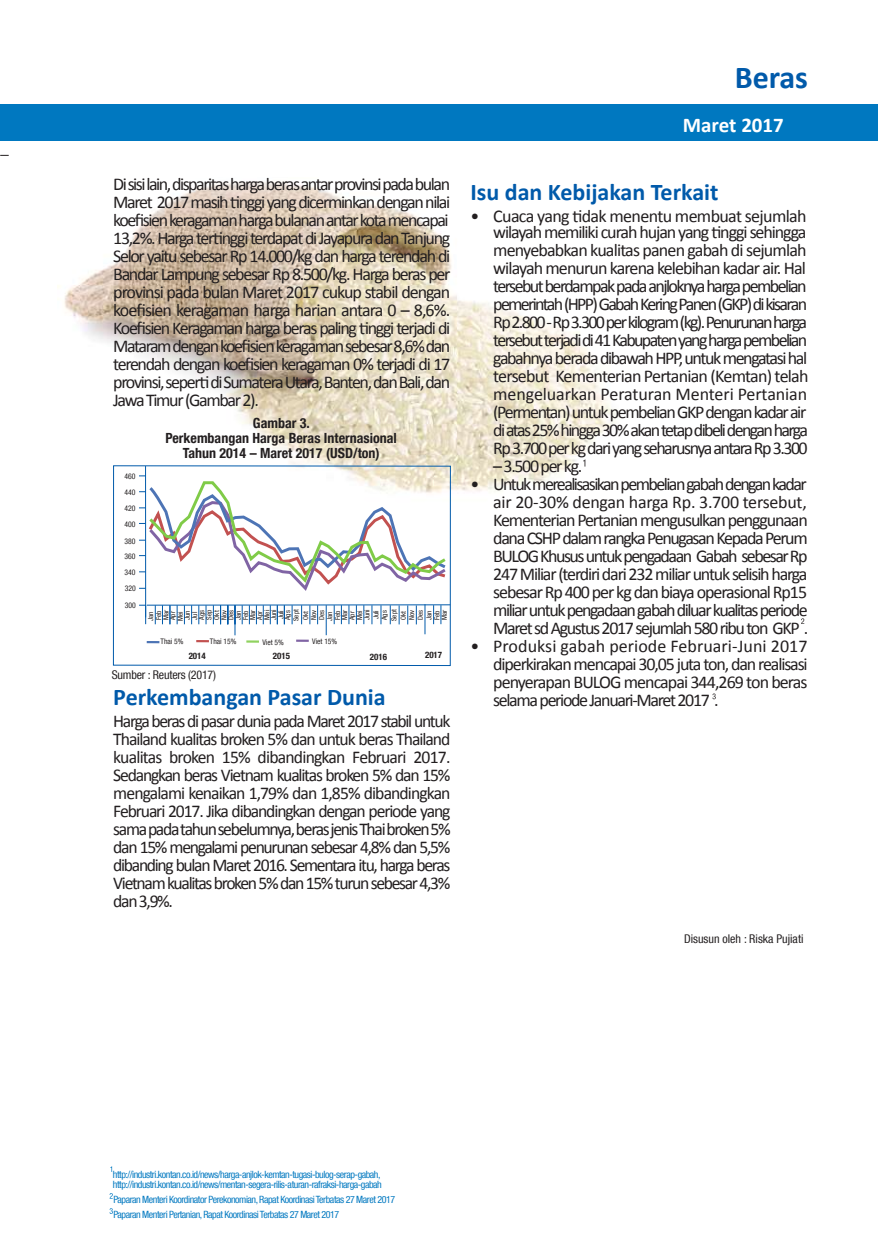
<style>
.page{position:relative;width:878px;height:1248px;background:#fff}
.page>*{position:absolute;margin:0;border:0;box-sizing:border-box;transform-origin:0 0}
.t1{font:700 32px "Calibri";color:#015aaa}
.t2{font:700 24px "Calibri";color:#015aaa}
.t3{font:700 21px "Calibri";color:#fff}
.t4{font:18px/18px "Calibri";letter-spacing:-.075em;color:#231f20;text-align:justify}
.t5{font:700 condensed 14px/15px "Helvetica Neue LT Com";color:#231f20;text-align:center}
.t6{font:condensed 12px "Helvetica Neue LT Com";color:#231f20}
.t7{font:condensed 10px/15.6px "Helvetica Neue LT Com";letter-spacing:-.045em;color:#0078c0}
.t8{font:700 condensed 9px "Helvetica Neue LT Com";color:#231f20}
.t9{font:condensed 7.8px/16px "Helvetica Neue LT Com";color:#231f20;text-align:justify}
.t10{font:condensed 7.6px "Helvetica Neue LT Com";letter-spacing:-.005em;color:#231f20}
.t11{font:condensed 7px/7.2px "Helvetica Neue LT Com";color:#231f20}
</style>
<div class="page">
<svg style="left:110px;top:1193px;width:3px;height:6px"></svg>
<img style="left:57px;top:182px;width:559px;height:310px">
<div style="left:0;top:105px;width:878px;height:36px;background:#0078c0"></div>
<svg style="left:801px;top:618px;width:3px;height:6px"></svg>
<svg style="left:712px;top:694px;width:4px;height:5px"></svg>
<hr style="left:145px;top:466px;width:1px;height:151px;background:#015aaa">
<hr style="left:147px;top:604px;width:303px;height:2px;background:#015aaa">
<svg style="left:139px;top:605px;width:7px;height:19px"></svg>
<svg style="left:147px;top:641px;width:12px;height:2px"></svg>
<svg style="left:196px;top:640px;width:13px;height:2px"></svg>
<svg style="left:246px;top:640px;width:13px;height:3px"></svg>
<svg style="left:296px;top:640px;width:13px;height:2px"></svg>
<div style="left:113px;top:465px;width:338px;height:201px;border:1px solid #015aaa"></div>
<svg style="left:270px;top:605px;width:1px;height:19px"></svg>
<svg style="left:263px;top:605px;width:1px;height:19px"></svg>
<svg style="left:256px;top:605px;width:1px;height:19px"></svg>
<svg style="left:242px;top:605px;width:1px;height:19px"></svg>
<hr style="left:234px;top:605px;width:1px;height:30px;background:#015aaa">
<svg style="left:249px;top:605px;width:1px;height:19px"></svg>
<svg style="left:227px;top:606px;width:1px;height:18px"></svg>
<svg style="left:220px;top:605px;width:1px;height:19px"></svg>
<svg style="left:213px;top:605px;width:1px;height:19px"></svg>
<svg style="left:206px;top:605px;width:1px;height:19px"></svg>
<svg style="left:198px;top:605px;width:1px;height:19px"></svg>
<svg style="left:191px;top:605px;width:1px;height:19px"></svg>
<svg style="left:184px;top:605px;width:1px;height:19px"></svg>
<svg style="left:177px;top:605px;width:1px;height:19px"></svg>
<svg style="left:155px;top:605px;width:1px;height:19px"></svg>
<svg style="left:169px;top:605px;width:1px;height:19px"></svg>
<svg style="left:162px;top:605px;width:1px;height:19px"></svg>
<svg style="left:277px;top:605px;width:1px;height:19px"></svg>
<svg style="left:284px;top:605px;width:1px;height:19px"></svg>
<svg style="left:317px;top:605px;width:1px;height:19px"></svg>
<svg style="left:309px;top:605px;width:1px;height:19px"></svg>
<svg style="left:301px;top:605px;width:1px;height:19px"></svg>
<svg style="left:292px;top:605px;width:1px;height:19px"></svg>
<svg style="left:334px;top:605px;width:1px;height:19px"></svg>
<svg style="left:433px;top:605px;width:1px;height:19px"></svg>
<svg style="left:356px;top:605px;width:1px;height:19px"></svg>
<svg style="left:348px;top:605px;width:1px;height:19px"></svg>
<svg style="left:341px;top:605px;width:1px;height:19px"></svg>
<svg style="left:440px;top:605px;width:1px;height:19px"></svg>
<hr style="left:326px;top:605px;width:1px;height:30px;background:#015aaa">
<svg style="left:363px;top:605px;width:1px;height:19px"></svg>
<svg style="left:371px;top:605px;width:1px;height:19px"></svg>
<svg style="left:380px;top:605px;width:1px;height:19px"></svg>
<svg style="left:390px;top:605px;width:1px;height:19px"></svg>
<svg style="left:399px;top:605px;width:1px;height:19px"></svg>
<svg style="left:407px;top:605px;width:1px;height:19px"></svg>
<svg style="left:416px;top:605px;width:1px;height:19px"></svg>
<hr style="left:424px;top:604px;width:1px;height:30px;background:#015aaa">
<svg style="left:139px;top:475px;width:310px;height:119px"></svg>
<svg style="left:110px;top:1208px;width:3px;height:6px"></svg>
<h1 class="t1" style="left:735px;top:57px;width:75px">Beras</h1>
<p class="t3" style="left:683px;top:111px;width:102px">Maret 2017</p>
<p class="t4" style="left:113px;top:175px;width:339px">Disisilain, disparitas harga beras antar provinsipada bulan Maret 2017 masih tinggi yang dicerminkan dengan nilai koefisien keragaman harga bulanan antar kota mencapai 13,2%. Harga tertinggi terdapat di Jayapura dan Tanjung Selor yaitu sebesar Rp 14.000/kg dan harga terendah di Bandar Lampung sebesar Rp 8.500/kg. Harga beras per provinsi pada bulan Maret 2017 cukup stabil dengan koefisien keragaman harga harian antara 0 – 8,6%.<br>Koefisien Keragaman harga beras paling tinggi terjadi di Mataram dengan koefisien keragaman sebesar 8,6% dan terendah dengan koefisien keragaman 0% terjadi di 17 provinsi, seperti di Sumatera Utara, Banten, dan Bali, dan Jawa Timur (Gambar 2).</p>
<h2 class="t2" style="left:471px;top:177px;width:249px">Isu dan Kebijakan Terkait</h2>
<p class="t4" style="left:471px;top:208px;width:338px;line-height:16px;text-align:right">• Cuaca yang tidak menentu membuat sejumlah wilayah memiliki curah hujan yang tinggi sehingga</p>
<p class="t4" style="left:493px;top:241px;width:317px;text-align:left">menyebabkan kualitas panen gabah di sejumlah wilayah menurun karena kelebihan kadar air. Hal tersebut berdampak pada anjloknya harga pembelian pemerintah (HPP) Gabah Kering Panen (GKP) dikisaran Rp 2.800 - Rp 3.300 per kilogram (kg).Penurunan harga tersebut terjadidi41 Kabupaten yang harga pembelian gabahnya berada dibawah HPP, untuk mengatasi hal tersebut Kementerian Pertanian (Kemtan) telah mengeluarkan Peraturan Menteri Pertanian (Permentan) untuk pembelian GKP dengan kadar air diatas 25% hingga 30% akan tetap dibelidengan harga Rp 3.700 per kg dariyang seharusnya antara Rp 3.300</p>
<p class="t4" style="left:493px;top:457px;width:91px">– 3.500 per kg.</p>
<p class="t4" style="left:493px;top:475px;width:317px;text-indent:-23px">• Untuk merealisasikan pembelian gabah dengan kadar air 20-30% dengan harga Rp. 3.700 tersebut, Kementerian Pertanian mengusulkan penggunaan dana CSHP dalam rangka Penugasan Kepada Perum BULOG Khusus untuk pengadaan Gabah sebesar Rp 247 Miliar (terdiri dari 232 miliar untuk selisih harga sebesar Rp 400 per kg dan biaya operasional Rp15 miliar untuk pengadaan gabah diluar kualitas periode Maret sd Agustus 2017 sejumlah 580 ribu ton GKP .</p>
<p class="t4" style="left:493px;top:637px;width:316px;text-indent:-23px">• Produksi gabah periode Februari-Juni 2017 diperkirakan mencapai 30,05 juta ton, dan realisasi penyerapan BULOG mencapai 344,269 ton beras selama periode Januari-Maret 2017 .</p>
<p class="t5" style="left:165px;top:415px;width:233px">Gambar 3.<br>Perkembangan Harga Beras Internasional<br>Tahun 2014 – Maret 2017 (USD/ton)</p>
<p class="t9" style="left:124px;top:469px;width:13px">460<br>440<br>420<br>400</p>
<p class="t9" style="left:124px;top:533px;width:13px">380<br>360<br>340<br>320<br>300</p>
<p class="t11" style="left:147px;top:621px;width:12px;line-height:8px;rotate:-90deg">Jan<br>Feb</p>
<p class="t11" style="left:162px;top:620px;width:12px;rotate:-90deg">Mar<br>Apr</p>
<p class="t11" style="left:177px;top:621px;width:13px;rotate:-90deg">Mei<br>Jun<br>Jul<br>Ags<br>Sep<br>Okt<br>Nov<br>Des<br>Jan<br>Feb<br>Mar<br>Apr<br>Mei<br>Juni<br>Juli<br>Ags</p>
<p class="t11" style="left:291px;top:621px;width:13px;line-height:9.8px;rotate:-90deg">Sept<br>Okt</p>
<p class="t11" style="left:310px;top:621px;width:13px;line-height:8px;rotate:-90deg">Nov<br>Des<br>Jan<br>Feb</p>
<p class="t11" style="left:341px;top:620px;width:13px;rotate:-90deg">Mar<br>Apr<br>Mei<br>Juni</p>
<p class="t11" style="left:372px;top:620px;width:12px;line-height:8.4px;rotate:-90deg">Juli<br>Ags</p>
<p class="t11" style="left:390px;top:621px;width:13px;line-height:8.8px;rotate:-90deg">Sept<br>Okt<br>Nov<br>Des</p>
<p class="t11" style="left:433px;top:620px;width:12px;rotate:-90deg">Feb<br>Mar</p>
<p class="t11" style="left:425px;top:620px;width:11px;rotate:-90deg">Jan</p>
<p class="t8" style="left:425px;top:650px;width:19px">2017</p>
<p class="t10" style="left:161px;top:637px;width:24px">Thai 5%</p>
<p class="t10" style="left:210px;top:637px;width:28px">Thai 15%</p>
<p class="t10" style="left:263px;top:637px;width:23px">Viet 5%</p>
<p class="t10" style="left:312px;top:637px;width:27px">Viet 15%</p>
<p class="t8" style="left:189px;top:651px;width:19px">2014</p>
<p class="t8" style="left:273px;top:651px;width:19px">2015</p>
<p class="t8" style="left:370px;top:651px;width:19px">2016</p>
<p class="t6" style="left:112px;top:667px;width:106px">Sumber : Reuters (2017)</p>
<h2 class="t2" style="left:113px;top:682px;width:274px">Perkembangan Pasar Dunia</h2>
<p class="t4" style="left:113px;top:712px;width:339px">Harga beras di pasar dunia pada Maret 2017 stabil untuk Thailand kualitas broken 5% dan untuk beras Thailand kualitas broken 15% dibandingkan Februari 2017.<br>Sedangkan beras Vietnam kualitas broken 5% dan 15% mengalami kenaikan 1,79% dan 1,85% dibandingkan Februari 2017. Jika dibandingkan dengan periode yang sama pada tahun sebelumnya, beras jenis Thai broken 5% dan 15% mengalami penurunan sebesar 4,8% dan 5,5% dibanding bulan Maret 2016. Sementara itu, harga beras Vietnam kualitas broken 5% dan 15% turun sebesar 4,3% dan 3,9%.</p>
<p class="t7" style="left:113px;top:1170px;width:270px;line-height:10px">http://industri.kontan.co.id/news/harga-anjlok-kemtan-tugasi-bulog-serap-gabah, http://industri.kontan.co.id/news/mentan-segera-rilis-aturan-rafraksi-harga-gabah</p>
<p class="t7" style="left:113px;top:1191px;width:283px">Paparan Menteri Koordinator Perekonomian, Rapat Koordinasi Terbatas 27 Maret 2017<br>Paparan Menteri Pertanian, Rapat Koordinasi Terbatas 27 Maret 2017</p>
<p class="t6" style="left:684px;top:931px;width:121px">Disusun oleh : Riska Pujiati</p>
</div>
